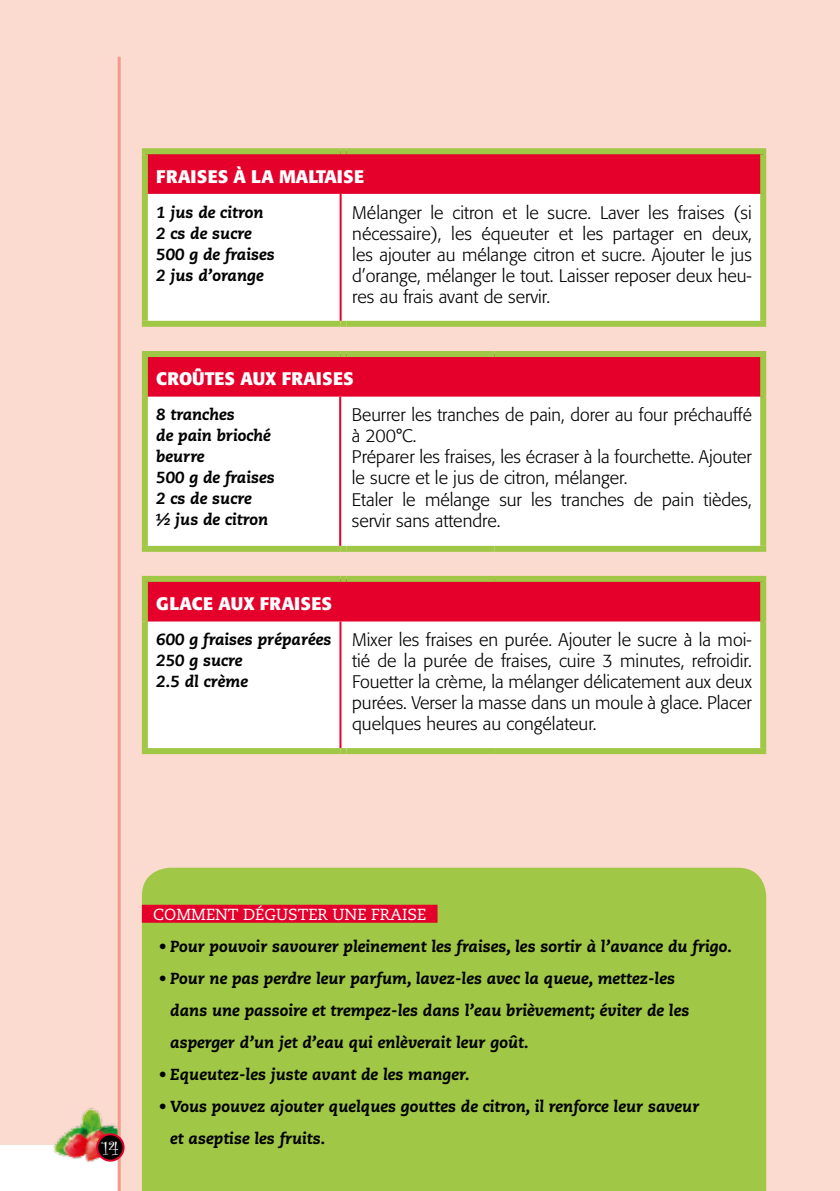
<style>
.page{position:relative;width:840px;height:1191px;background:#fff}
.page>*{position:absolute;margin:0;border:0;box-sizing:border-box;transform-origin:0 0}
.t1{font:20px "Curlz";color:#fff}
.t2{font:300 18px/21px "Formata";color:#000;text-align:justify}
.t3{font:700 18px "Formata";letter-spacing:.02em;color:#fff}
.t4{font:700 18px "Formata";color:#fff}
.t5{font:italic 800 16px/21px "Caecilia";color:#000}
.t6{font:16px "Caecilia";color:#fff}
</style>
<div class="page">
<div style="left:0;top:0;width:839px;height:1191px;background:#fbdad0"></div>
<div style="left:0;top:1145px;width:119px;height:46px;background:#fff"></div>
<hr style="left:118px;top:57px;width:3px;height:1134px;background:#f39a8a">
<div style="left:145px;top:151px;width:617px;height:43px;background:#e4002b"></div>
<div style="left:148px;top:194px;width:611px;height:127px;background:#fff"></div>
<div style="left:142px;top:148px;width:198px;height:6px;background:#a1c746"></div>
<div style="left:142px;top:154px;width:6px;height:40px;background:#a1c746"></div>
<svg style="left:340px;top:148px;width:6px;height:6px"></svg>
<div style="left:346px;top:148px;width:148px;height:6px;background:#a1c746"></div>
<div style="left:494px;top:148px;width:271px;height:6px;background:#a1c746"></div>
<svg style="left:759px;top:154px;width:6px;height:40px"></svg>
<div style="left:142px;top:194px;width:6px;height:127px;background:#a1c746"></div>
<svg style="left:759px;top:194px;width:6px;height:127px"></svg>
<div style="left:142px;top:321px;width:198px;height:6px;background:#a1c746"></div>
<svg style="left:340px;top:321px;width:6px;height:6px"></svg>
<div style="left:346px;top:321px;width:148px;height:6px;background:#a1c746"></div>
<div style="left:494px;top:321px;width:271px;height:6px;background:#a1c746"></div>
<hr style="left:339px;top:194px;width:2px;height:127px;background:#e4002b">
<div style="left:145px;top:354px;width:617px;height:42px;background:#e4002b"></div>
<div style="left:148px;top:396px;width:611px;height:150px;background:#fff"></div>
<div style="left:142px;top:351px;width:198px;height:6px;background:#a1c746"></div>
<div style="left:142px;top:357px;width:6px;height:39px;background:#a1c746"></div>
<svg style="left:340px;top:351px;width:6px;height:6px"></svg>
<div style="left:346px;top:351px;width:148px;height:6px;background:#a1c746"></div>
<div style="left:494px;top:351px;width:271px;height:6px;background:#a1c746"></div>
<svg style="left:760px;top:357px;width:5px;height:39px"></svg>
<div style="left:142px;top:396px;width:6px;height:150px;background:#a1c746"></div>
<svg style="left:759px;top:396px;width:6px;height:150px"></svg>
<div style="left:142px;top:546px;width:198px;height:6px;background:#a1c746"></div>
<svg style="left:340px;top:546px;width:6px;height:6px"></svg>
<div style="left:346px;top:546px;width:148px;height:6px;background:#a1c746"></div>
<div style="left:494px;top:546px;width:271px;height:6px;background:#a1c746"></div>
<hr style="left:339px;top:396px;width:2px;height:150px;background:#e4002b">
<div style="left:145px;top:579px;width:617px;height:42px;background:#e4002b"></div>
<div style="left:148px;top:621px;width:611px;height:127px;background:#fff"></div>
<div style="left:142px;top:576px;width:198px;height:6px;background:#a1c746"></div>
<div style="left:142px;top:582px;width:6px;height:39px;background:#a1c746"></div>
<svg style="left:340px;top:576px;width:6px;height:6px"></svg>
<div style="left:346px;top:576px;width:148px;height:6px;background:#a1c746"></div>
<div style="left:494px;top:576px;width:271px;height:6px;background:#a1c746"></div>
<svg style="left:760px;top:582px;width:5px;height:39px"></svg>
<div style="left:142px;top:621px;width:6px;height:127px;background:#a1c746"></div>
<svg style="left:759px;top:621px;width:6px;height:127px"></svg>
<div style="left:142px;top:748px;width:198px;height:6px;background:#a1c746"></div>
<svg style="left:340px;top:748px;width:6px;height:6px"></svg>
<div style="left:346px;top:748px;width:148px;height:6px;background:#a1c746"></div>
<div style="left:494px;top:748px;width:271px;height:6px;background:#a1c746"></div>
<hr style="left:339px;top:621px;width:2px;height:127px;background:#e4002b">
<img style="left:53px;top:1108px;width:64px;height:54px">
<div style="left:142px;top:867px;width:623px;height:324px;background:#a1c746"></div>
<div style="left:142px;top:904px;width:295px;height:18px;background:#e4002b"></div>
<div style="left:97px;top:1134px;width:26px;height:26px;background:#000;border-radius:50%"></div>
<div style="left:96px;top:1133px;width:28px;height:28px;border:2px solid #e4002b;border-radius:50%"></div>
<p class="t3" style="left:156px;top:165px;width:33px">FRAISES</p>
<p class="t3" style="left:233px;top:165px;width:102px">À LA MALTAISE</p>
<p class="t5" style="left:156px;top:202px;width:120px">1 jus de citron<br>2 cs de sucre<br>500 g de fraises<br>2 jus d’orange</p>
<p class="t2" style="left:352px;top:202px;width:401px">Mélanger le citron et le sucre. Laver les fraises (si nécessaire), les équeuter et les partager en deux, les ajouter au mélange citron et sucre. Ajouter le jus d’orange, mélanger le tout. Laisser reposer deux heu&shy;res au frais avant de servir.</p>
<p class="t4" style="left:156px;top:368px;width:158px">CROÛTES AUX FRAISES</p>
<p class="t5" style="left:156px;top:404px;width:120px">8 tranches<br>de pain brioché beurre<br>500 g de fraises<br>2 cs de sucre<br>½ jus de citron</p>
<p class="t2" style="left:352px;top:405px;width:401px;text-align:left">Beurrer les tranches de pain, dorer au four préchauffé à 200°C.<br>Préparer les fraises, les écraser à la fourchette. Ajouter le sucre et le jus de citron, mélanger.<br>Etaler le mélange sur les tranches de pain tièdes, servir sans attendre.</p>
<p class="t3" style="left:156px;top:592px;width:137px">GLACE AUX FRAISES</p>
<p class="t5" style="left:156px;top:629px;width:177px">600 g fraises préparées<br>250 g sucre<br>2.5 dl crème</p>
<p class="t2" style="left:352px;top:629px;width:401px">Mixer les fraises en purée. Ajouter le sucre à la moi&shy;tié de la purée de fraises, cuire 3 minutes, refroidir.<br>Fouetter la crème, la mélanger délicatement aux deux purées. Verser la masse dans un moule à glace. Placer quelques heures au congélateur.</p>
<p class="t1" style="left:102px;top:1134px;width:18px">14</p>
<p class="t6" style="left:153px;top:905px;width:274px">COMMENT DÉGUSTER UNE FRAISE</p>
<p class="t5" style="left:159px;top:936px;width:574px">• Pour pouvoir savourer pleinement les fraises, les sortir à l’avance du frigo.</p>
<p class="t5" style="left:170px;top:962px;width:520px;line-height:32px;text-indent:-11px">• Pour ne pas perdre leur parfum, lavez-les avec la queue, mettez-les dans une passoire et trempez-les dans l’eau brièvement; éviter de les asperger d’un jet d’eau qui enlèverait leur goût.</p>
<p class="t5" style="left:159px;top:1064px;width:312px">• Equeutez-les juste avant de les manger.</p>
<p class="t5" style="left:170px;top:1090px;width:530px;line-height:32px;text-indent:-11px">• Vous pouvez ajouter quelques gouttes de citron, il renforce leur saveur et aseptise les fruits.</p>
</div>
